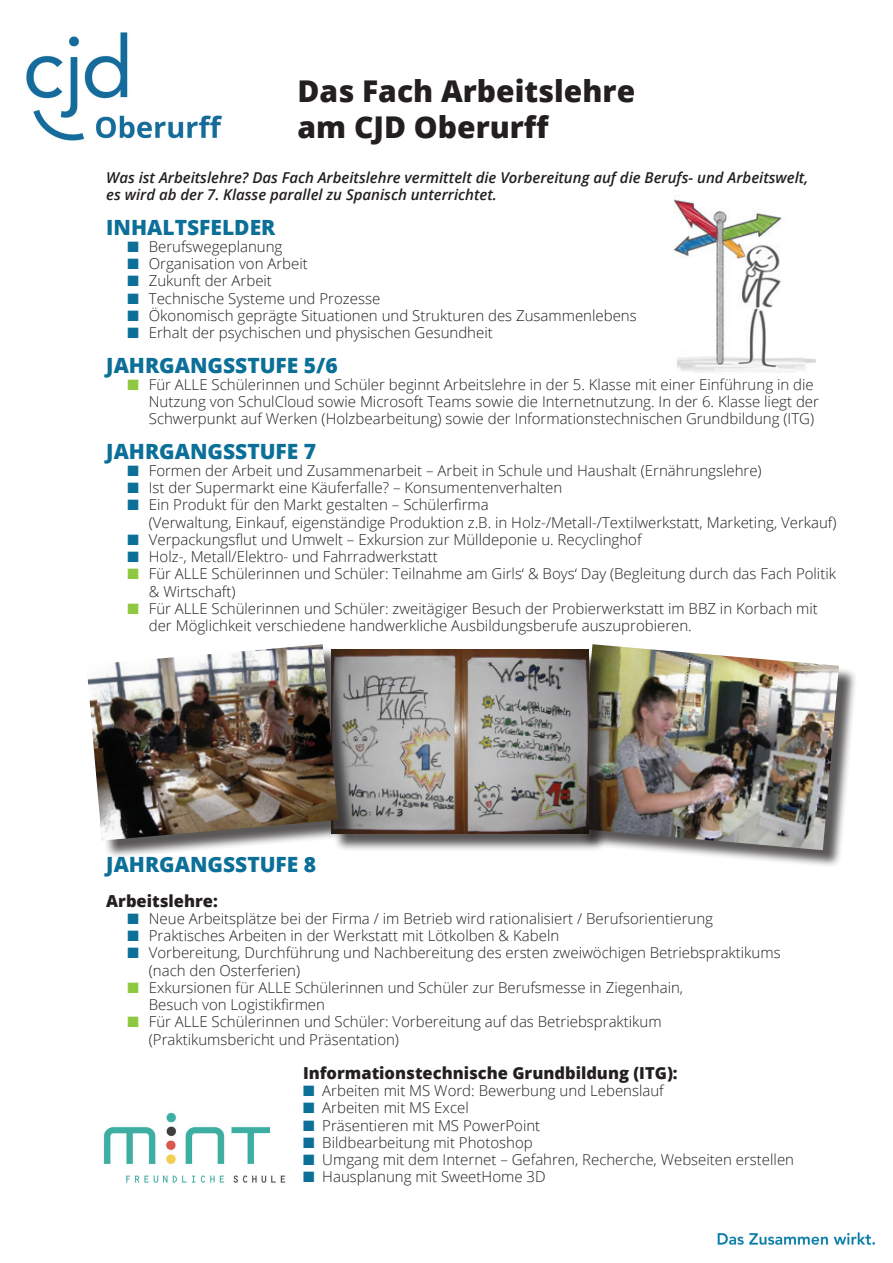
<style>
.page{position:relative;width:893px;height:1263px;background:#fff}
.page>*{position:absolute;margin:0;border:0;box-sizing:border-box;transform-origin:0 0}
.t1{font:800 30px/36px "Open Sans";color:#231f20}
.t2{font:800 21px "Open Sans";color:#0b6f98}
.t3{font:800 16.5px "Open Sans";color:#231f20}
.t4{font:300 15px/17.2px "Open Sans";color:#231f20}
.t5{font:italic 600 15px/17.2px "Open Sans";color:#231f20}
.s1{color:#0b6f98}
.s2{color:#8ec740}
</style>
<div class="page">
<img style="left:26px;top:32px;width:197px;height:109px">
<img style="left:673px;top:199px;width:143px;height:173px">
<div style="left:579px;top:647px;width:278px;height:221px;background:#231f20;opacity:.75"></div>
<img style="left:576px;top:644px;width:263px;height:206px">
<div style="left:334px;top:652px;width:273px;height:200px;background:#231f20;opacity:.75"></div>
<img style="left:356px;top:650px;width:232px;height:183px">
<div style="left:89px;top:647px;width:267px;height:212px;background:#231f20;opacity:.75"></div>
<img style="left:87px;top:644px;width:251px;height:196px">
<img style="left:103px;top:1112px;width:183px;height:71px">
<img style="left:717px;top:1232px;width:158px;height:13px">
<h1 class="t1" style="left:298px;top:72px;width:339px">Das Fach Arbeitslehre am CJD Oberurff</h1>
<p class="t5" style="left:106px;top:169px;width:703px">Was ist Arbeitslehre? Das Fach Arbeitslehre vermittelt die Vorbereitung auf die Berufs- und Arbeitswelt, es wird ab der 7. Klasse parallel zu Spanisch unterrichtet.</p>
<h2 class="t2" style="left:106px;top:211px;width:171px">Inhaltsfelder</h2>
<p class="t4" style="left:128px;top:237px;width:156px"><span class="s1">■</span> Berufswegeplanung</p>
<p class="t4" style="left:128px;top:255px;width:182px"><span class="s1">■</span> Organisation von Arbeit</p>
<p class="t4" style="left:128px;top:272px;width:146px"><span class="s1">■</span> Zukunft der Arbeit</p>
<p class="t4" style="left:128px;top:289px;width:254px"><span class="s1">■</span> Technische Systeme und Prozesse</p>
<p class="t4" style="left:128px;top:306px;width:511px"><span class="s1">■</span> Ökonomisch geprägte Situationen und Strukturen des Zusammenlebens</p>
<p class="t4" style="left:128px;top:324px;width:367px"><span class="s1">■</span> Erhalt der psychischen und physischen Gesundheit</p>
<h2 class="t2" style="left:106px;top:349px;width:233px">Jahrgangsstufe 5/6</h2>
<p class="t4" style="left:149px;top:375px;width:672px;text-indent:-21px"><span class="s2">■</span> Für ALLE Schülerinnen und Schüler beginnt Arbeitslehre in der 5. Klasse mit einer Einführung in die<br>Nutzung von SchulCloud sowie Microsoft Teams sowie die Internetnutzung. In der 6. Klasse liegt der<br>Schwerpunkt auf Werken (Holzbearbeitung) sowie der Informationstechnischen Grundbildung (ITG)</p>
<h2 class="t2" style="left:106px;top:435px;width:211px">Jahrgangsstufe 7</h2>
<p class="t4" style="left:128px;top:461px;width:636px"><span class="s1">■</span> Formen der Arbeit und Zusammenarbeit – Arbeit in Schule und Haushalt (Ernährungslehre)</p>
<p class="t4" style="left:128px;top:479px;width:436px"><span class="s1">■</span> Ist der Supermarkt eine Käuferfalle? – Konsumentenverhalten</p>
<p class="t4" style="left:149px;top:496px;width:689px;text-indent:-21px"><span class="s1">■</span> Ein Produkt für den Markt gestalten – Schülerfirma<br>(Verwaltung, Einkauf, eigenständige Produktion z.B. in Holz-/Metall-/Textilwerkstatt, Marketing, Verkauf)</p>
<p class="t4" style="left:128px;top:530px;width:515px"><span class="s1">■</span> Verpackungsflut und Umwelt – Exkursion zur Mülldeponie u. Recyclinghof</p>
<p class="t4" style="left:128px;top:548px;width:312px"><span class="s1">■</span> Holz-, Metall/Elektro- und Fahrradwerkstatt</p>
<p class="t4" style="left:149px;top:565px;width:689px;text-indent:-21px"><span class="s2">■</span> Für ALLE Schülerinnen und Schüler: Teilnahme am Girls‘ &amp; Boys‘ Day (Begleitung durch das Fach Politik &amp; Wirtschaft)</p>
<p class="t4" style="left:149px;top:599px;width:670px;text-indent:-21px"><span class="s2">■</span> Für ALLE Schülerinnen und Schüler: zweitägiger Besuch der Probierwerkstatt im BBZ in Korbach mit der Möglichkeit verschiedene handwerkliche Ausbildungsberufe auszuprobieren.</p>
<h2 class="t2" style="left:106px;top:849px;width:211px">Jahrgangsstufe 8</h2>
<p class="t3" style="left:106px;top:888px;width:113px">Arbeitslehre:</p>
<p class="t4" style="left:128px;top:909px;width:587px"><span class="s1">■</span> Neue Arbeitsplätze bei der Firma / im Betrieb wird rationalisiert / Berufsorientierung</p>
<p class="t4" style="left:128px;top:927px;width:433px"><span class="s1">■</span> Praktisches Arbeiten in der Werkstatt mit Lötkolben &amp; Kabeln</p>
<p class="t4" style="left:149px;top:944px;width:633px;text-indent:-21px"><span class="s1">■</span> Vorbereitung, Durchführung und Nachbereitung des ersten zweiwöchigen Betriebspraktikums (nach den Osterferien)</p>
<p class="t4" style="left:149px;top:978px;width:536px;text-indent:-21px"><span class="s2">■</span> Exkursionen für ALLE Schülerinnen und Schüler zur Berufsmesse in Ziegenhain,<br>Besuch von Logistikfirmen</p>
<p class="t4" style="left:149px;top:1013px;width:514px;text-indent:-21px"><span class="s2">■</span> Für ALLE Schülerinnen und Schüler: Vorbereitung auf das Betriebspraktikum (Praktikumsbericht und Präsentation)</p>
<p class="t3" style="left:303px;top:1060px;width:376px">Informationstechnische Grundbildung (ITG):</p>
<p class="t4" style="left:303px;top:1082px;width:362px"><span class="s1">■</span> Arbeiten mit MS Word: Bewerbung und Lebenslauf</p>
<p class="t4" style="left:303px;top:1099px;width:167px"><span class="s1">■</span> Arbeiten mit MS Excel</p>
<p class="t4" style="left:303px;top:1116px;width:239px"><span class="s1">■</span> Präsentieren mit MS PowerPoint</p>
<p class="t4" style="left:303px;top:1133px;width:231px"><span class="s1">■</span> Bildbearbeitung mit Photoshop</p>
<p class="t4" style="left:303px;top:1151px;width:492px"><span class="s1">■</span> Umgang mit dem Internet – Gefahren, Recherche, Webseiten erstellen</p>
<p class="t4" style="left:303px;top:1168px;width:244px"><span class="s1">■</span> Hausplanung mit SweetHome 3D</p>
</div>
